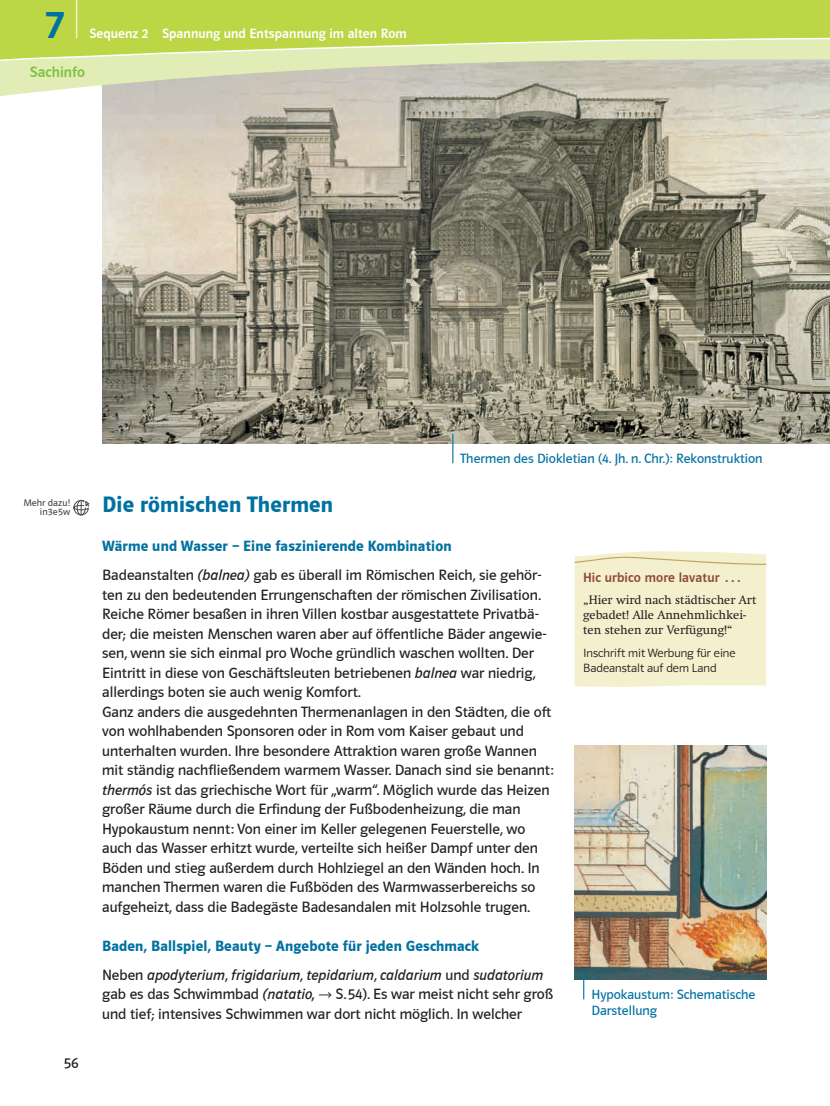
<style>
.page{position:relative;width:830px;height:1106px;background:#fff}
.page>*{position:absolute;margin:0;border:0;box-sizing:border-box;transform-origin:0 0}
.t1{font:42px "Polo 22 K Krftg";color:#0071a1}
.t2{font:22.5px "Polo CE11 K Hfett";letter-spacing:.01em;color:#0071a1}
.t3{font:15px/19.5px "Polo CE11 K Buch";color:#231f20}
.t4{font:15px "Polo CE11 K Hfett";letter-spacing:.01em;color:#0071a1}
.t5{font:italic 15px/19.5px "Polo CE11 K Buch";color:#231f20}
.t6{font:15px "Polo CE11 K Krftg";letter-spacing:.005em;color:#7fc241}
.t7{font:13.5px/15.5px "Polo CE11 K Buch";color:#0071a1}
.t8{font:13.5px "Polo CE11 K Krftg";letter-spacing:.005em;color:#fff}
.t9{font:13.5px "Polo CE11 K Krftg";letter-spacing:.01em;color:#8d4a36}
.t10{font:12px/15px "Klett Swift";color:#231f20}
.t11{font:12px/15px "Polo CE11 K Leicht";color:#231f20}
.t12{font:9.75px/9.8px "Polo CE11 K Buch";color:#4b4c4d;text-align:right}
.s1{font-style:italic}
.s2{font-style:normal}
</style>
<div class="page">
<img style="left:102px;top:98px;width:727px;height:345px">
<img style="left:574px;top:746px;width:191px;height:234px">
<svg style="left:452px;top:434px;width:1px;height:29px"></svg>
<div style="left:574px;top:551px;width:193px;height:136px;background:#f4f0cd"></div>
<svg style="left:583px;top:970px;width:1px;height:29px"></svg>
<svg style="left:73px;top:500px;width:17px;height:15px"></svg>
<svg style="left:0;top:0;width:830px;height:98px;background:#c9d683"></svg>
<h1 class="t1" style="left:45px;top:2px;width:21px">7</h1>
<p class="t8" style="left:89px;top:26px;width:319px">Sequenz 2 Spannung und Entspannung im alten Rom</p>
<p class="t6" style="left:30px;top:63px;width:57px">Sachinfo</p>
<p class="t12" style="left:23px;top:497px;width:48px">Mehr dazu! in3e5w</p>
<p class="t3" style="left:64px;top:1053px;width:16px">56</p>
<p class="t7" style="left:460px;top:451px;width:304px">Thermen des Diokletian (4. Jh. n. Chr.): Rekonstruktion</p>
<h2 class="t2" style="left:102px;top:491px;width:232px">Die römischen Thermen</h2>
<p class="t4" style="left:102px;top:537px;width:351px">Wärme und Wasser – Eine faszinierende Kombination</p>
<p class="t3" style="left:102px;top:565px;width:453px">Badeanstalten <span class="s1">(balnea)</span> gab es überall im Römischen Reich, sie gehör&shy;ten zu den bedeutenden Errungenschaften der römischen Zivilisation.<br>Reiche Römer besaßen in ihren Villen kostbar ausgestattete Privatbä&shy;der; die meisten Menschen waren aber auf öffentliche Bäder angewie&shy;sen, wenn sie sich einmal pro Woche gründlich waschen wollten. Der Eintritt in diese von Geschäftsleuten betriebenen <span class="s1">balnea</span> war niedrig, allerdings boten sie auch wenig Komfort.<br>Ganz anders die ausgedehnten Thermenanlagen in den Städten, die oft von wohlhabenden Sponsoren oder in Rom vom Kaiser gebaut und unterhalten wurden. Ihre besondere Attraktion waren große Wannen mit ständig nachfließendem warmem Wasser. Danach sind sie benannt: <span class="s1">thermós</span> ist das griechische Wort für „warm“. Möglich wurde das Heizen großer Räume durch die Erfindung der Fußbodenheizung, die man Hypokaustum nennt: Von einer im Keller gelegenen Feuerstelle, wo auch das Wasser erhitzt wurde, verteilte sich heißer Dampf unter den Böden und stieg außerdem durch Hohlziegel an den Wänden hoch. In manchen Thermen waren die Fußböden des Warmwasserbereichs so aufgeheizt, dass die Badegäste Badesandalen mit Holzsohle trugen.</p>
<p class="t4" style="left:102px;top:937px;width:378px">Baden, Ballspiel, Beauty – Angebote für jeden Geschmack</p>
<p class="t5" style="left:102px;top:965px;width:442px"><span class="s2">Neben</span> apodyterium<span class="s2">,</span> frigidarium<span class="s2">,</span> tepidarium<span class="s2">,</span> caldarium <span class="s2">und</span> sudatorium <span class="s2">gab es das Schwimmbad</span> (natatio,</p>
<p class="t3" style="left:102px;top:985px;width:452px;text-indent:233px">S.54). Es war meist nicht sehr groß und tief; intensives Schwimmen war dort nicht möglich. In welcher</p>
<p class="t9" style="left:583px;top:570px;width:160px">Hic urbico more lavatur …</p>
<p class="t10" style="left:583px;top:593px;width:175px">„Hier wird nach städtischer Art gebadet! -Alle Annehmlichkei&shy;ten -stehen zur Verfügung!“</p>
<p class="t11" style="left:583px;top:645px;width:154px">Inschrift mit Werbung für eine<br>Badeanstalt auf dem Land</p>
<p class="t7" style="left:591px;top:987px;width:165px">Hypokaustum: Schematische<br>Darstellung</p>
</div>
